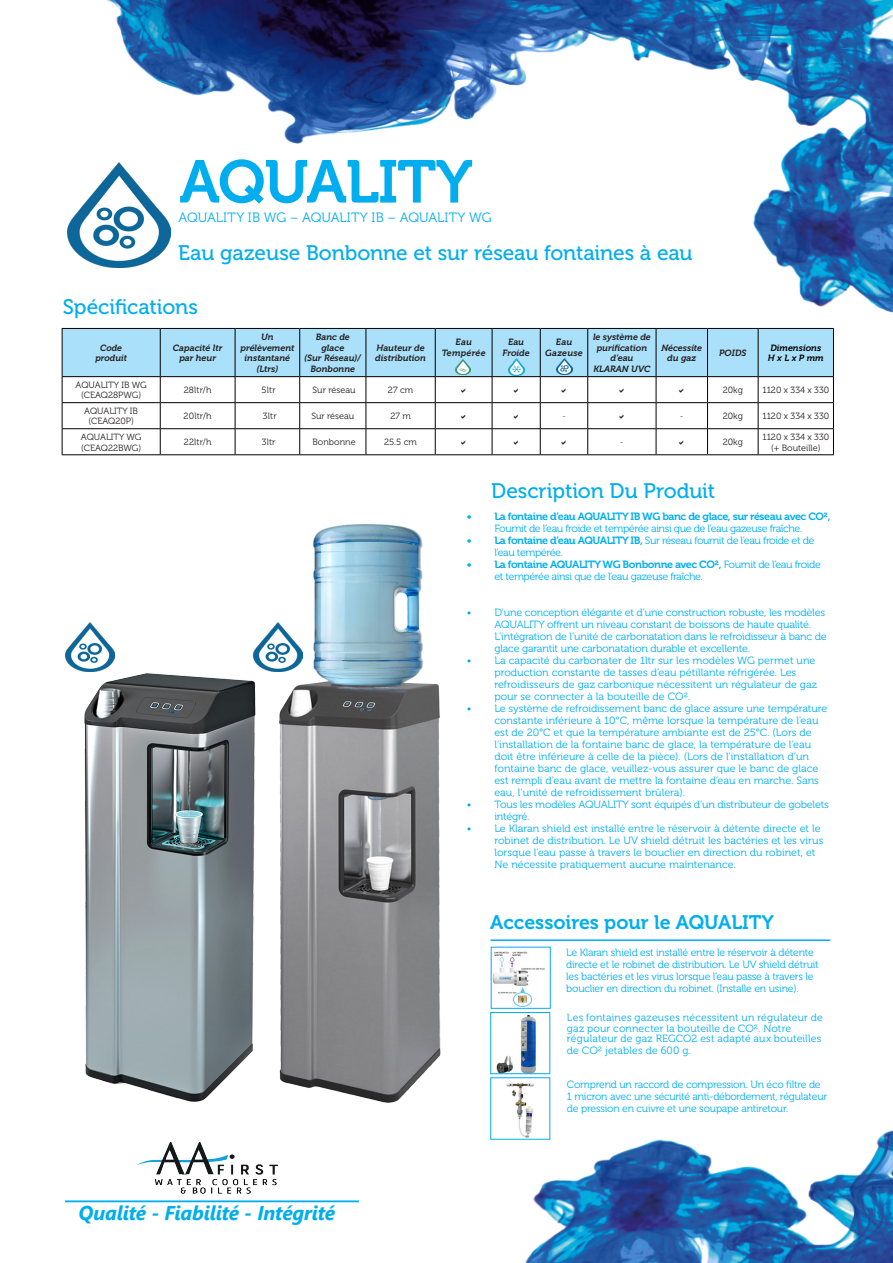
<style>
.page{position:relative;width:893px;height:1263px;background:#fff}
.page>*{position:absolute;margin:0;border:0;box-sizing:border-box;transform-origin:0 0}
.t1{font:60px "Museo 700";letter-spacing:-.02em;color:#00aeef}
.t2{font:21px "Museo 500";letter-spacing:-.005em;color:#00aeef}
.t3{font:italic 700 19.95px "Segoe UI";letter-spacing:-.015em;color:#00aeef}
.t4{font:19.5px "Museo 700";color:#00aeef}
.t5{font:13.5px "Museo 300";color:#00aeef}
.t6{font:10.5px/12px "Museo 300";letter-spacing:-.01em;color:#00aeef}
.t7{font:10.5px/12px "Museo 300";letter-spacing:-.04em;color:#00aeef}
.t8{font:10.5px/10.5px "Museo 300";letter-spacing:.015em;color:#00aeef}
.t9{font:9px "Museo 300";color:#231f20}
.COSMETAL_TABLE_INSID{font:italic 9px/10.8px "Museo 700";color:#231f20;text-align:center}
.t10{font:italic 9px "Museo 700";color:#000}
.COSMETAL_TABLE_INSID-2{font:italic 9px/11.2px "Museo 700";letter-spacing:.02em;color:#231f20;text-align:center}
.COSMETAL_TABLE_INSID-3{font:italic 9px/11.2px "Museo 700";letter-spacing:.025em;color:#231f20;text-align:center}
.t11{font:9px "Museo 100";color:#231f20}
.s1{font-family:"Museo 700"}
</style>
<div class="page">
<img style="left:106px;top:0;width:787px;height:313px">
<hr style="left:65px;top:1200px;width:294px;height:2px;background:#00aeef">
<img style="left:138px;top:1142px;width:140px;height:52px">
<hr style="left:62px;top:454px;width:98px;height:1px;background:#000">
<hr style="left:160px;top:454px;width:75px;height:1px;background:#000">
<hr style="left:235px;top:454px;width:65px;height:1px;background:#000">
<hr style="left:300px;top:454px;width:66px;height:1px;background:#000">
<hr style="left:366px;top:454px;width:69px;height:1px;background:#000">
<hr style="left:435px;top:454px;width:57px;height:1px;background:#000">
<hr style="left:492px;top:454px;width:48px;height:1px;background:#000">
<hr style="left:540px;top:454px;width:48px;height:1px;background:#000">
<hr style="left:588px;top:454px;width:68px;height:1px;background:#000">
<hr style="left:656px;top:454px;width:51px;height:1px;background:#000">
<hr style="left:707px;top:454px;width:51px;height:1px;background:#000">
<hr style="left:758px;top:454px;width:76px;height:1px;background:#000">
<img style="left:84px;top:524px;width:357px;height:579px">
<hr style="left:490px;top:939px;width:340px;height:2px;background:#00aeef">
<img style="left:67px;top:163px;width:104px;height:105px">
<img style="left:254px;top:622px;width:49px;height:50px">
<img style="left:65px;top:622px;width:49px;height:50px">
<img style="left:525px;top:1091px;width:368px;height:172px">
<img style="left:506px;top:1083px;width:37px;height:54px">
<div style="left:490px;top:1077px;width:60px;height:63px;border:1px solid #00aeef"></div>
<img style="left:496px;top:1014px;width:40px;height:58px">
<div style="left:490px;top:1012px;width:60px;height:62px;border:1px solid #00aeef"></div>
<img style="left:493px;top:951px;width:52px;height:56px">
<div style="left:491px;top:947px;width:60px;height:62px;border:1px solid #00aeef"></div>
<svg style="left:62px;top:328px;width:772px;height:126px"></svg>
<p class="t1" style="left:179px;top:148px;width:295px">AQUALITY</p>
<p class="t5" style="left:179px;top:210px;width:314px">AQUALITY IB WG – AQUALITY IB – AQUALITY WG</p>
<p class="t2" style="left:178px;top:241px;width:516px">Eau gazeuse Bonbonne et sur réseau fontaines à eau</p>
<p class="t2" style="left:63px;top:295px;width:137px">Spécifications</p>
<p class="COSMETAL_TABLE_INSID" style="left:100px;top:342px;width:23px">Code</p>
<p class="COSMETAL_TABLE_INSID" style="left:95px;top:353px;width:33px">produit</p>
<p class="COSMETAL_TABLE_INSID" style="left:173px;top:342px;width:51px">Capacité ltr par heur</p>
<p class="COSMETAL_TABLE_INSID" style="left:261px;top:331px;width:14px">Un</p>
<p class="COSMETAL_TABLE_INSID" style="left:240px;top:342px;width:56px">prélèvement</p>
<p class="COSMETAL_TABLE_INSID" style="left:245px;top:353px;width:47px">instantané (Ltrs)</p>
<p class="COSMETAL_TABLE_INSID" style="left:316px;top:331px;width:36px">Banc de glace</p>
<p class="COSMETAL_TABLE_INSID" style="left:304px;top:353px;width:58px">(Sur Réseau)/</p>
<p class="COSMETAL_TABLE_INSID" style="left:311px;top:364px;width:46px">Bonbonne</p>
<p class="COSMETAL_TABLE_INSID" style="left:376px;top:342px;width:50px">Hauteur de</p>
<p class="COSMETAL_TABLE_INSID" style="left:375px;top:353px;width:52px">distribution</p>
<p class="COSMETAL_TABLE_INSID-2" style="left:442px;top:336px;width:45px">Eau<br>Tempérée</p>
<p class="COSMETAL_TABLE_INSID" style="left:503px;top:337px;width:29px">Eau<br>Froide</p>
<p class="COSMETAL_TABLE_INSID-3" style="left:545px;top:336px;width:39px">Eau<br>Gazeuse</p>
<p class="COSMETAL_TABLE_INSID" style="left:593px;top:331px;width:59px">le système de purification d’eau</p>
<p class="COSMETAL_TABLE_INSID" style="left:593px;top:364px;width:59px">KLARAN UVC</p>
<p class="COSMETAL_TABLE_INSID" style="left:661px;top:342px;width:42px">Nécessite du gaz</p>
<p class="COSMETAL_TABLE_INSID" style="left:719px;top:347px;width:29px">POIDS</p>
<p class="t10" style="left:770px;top:342px;width:52px">Dimensions</p>
<p class="t10" style="left:768px;top:353px;width:58px">H x L x P mm</p>
<p class="t9" style="left:76px;top:380px;width:73px">AQUALITY IB WG</p>
<p class="t9" style="left:81px;top:390px;width:62px">(CEAQ28PWG)</p>
<p class="t9" style="left:184px;top:385px;width:29px">28ltr/h</p>
<p class="t9" style="left:262px;top:385px;width:16px">5ltr</p>
<p class="t9" style="left:313px;top:385px;width:44px">Sur réseau</p>
<p class="t9" style="left:388px;top:385px;width:27px">27 cm</p>
<p class="t9" style="left:723px;top:385px;width:22px">20kg</p>
<p class="t9" style="left:762px;top:385px;width:68px">1120 x 334 x 330</p>
<p class="t9" style="left:84px;top:406px;width:55px">AQUALITY IB</p>
<p class="t9" style="left:88px;top:416px;width:47px">(CEAQ20P)</p>
<p class="t9" style="left:184px;top:411px;width:30px">20ltr/h</p>
<p class="t9" style="left:263px;top:411px;width:15px">3ltr</p>
<p class="t9" style="left:311px;top:411px;width:44px">Sur réseau</p>
<p class="t9" style="left:390px;top:411px;width:22px">27 m</p>
<p class="t11" style="left:562px;top:411px;width:5px">-</p>
<p class="t11" style="left:680px;top:411px;width:5px">-</p>
<p class="t9" style="left:723px;top:411px;width:22px">20kg</p>
<p class="t9" style="left:762px;top:411px;width:68px">1120 x 334 x 330</p>
<p class="t9" style="left:81px;top:432px;width:62px">AQUALITY WG</p>
<p class="t9" style="left:81px;top:443px;width:62px">(CEAQ22BWG)</p>
<p class="t9" style="left:184px;top:437px;width:29px">22ltr/h</p>
<p class="t9" style="left:262px;top:437px;width:15px">3ltr</p>
<p class="t9" style="left:312px;top:437px;width:45px">Bonbonne</p>
<p class="t9" style="left:384px;top:437px;width:34px">25.5 cm</p>
<p class="t11" style="left:620px;top:437px;width:5px">-</p>
<p class="t9" style="left:723px;top:437px;width:22px">20kg</p>
<p class="t9" style="left:762px;top:432px;width:68px">1120 x 334 x 330</p>
<p class="t9" style="left:771px;top:443px;width:51px">(+ Bouteille)</p>
<p class="t2" style="left:491px;top:480px;width:225px">Description Du Produit</p>
<p class="t7" style="left:467px;top:511px;width:365px;text-align:center"><span class="s1">• La fontaine d’eau AQUALITY IB WG banc de glace, sur réseau avec CO²,<br></span>Fournit de l’eau froide et tempérée ainsi que de l’eau gazeuse fraîche.</p>
<p class="t7" style="left:494px;top:535px;width:322px;text-indent:-28px"><span class="s1">• La fontaine d’eau AQUALITY IB,</span> Sur réseau fournit de l’eau froide et de l’eau tempérée.</p>
<p class="t7" style="left:494px;top:559px;width:328px;text-indent:-28px"><span class="s1">• La fontaine AQUALITY WG Bonbonne avec CO²,</span> Fournit de l’eau froide et tempérée ainsi que de l’eau gazeuse fraîche.</p>
<p class="t6" style="left:494px;top:607px;width:334px;text-indent:-28px">• D’une conception élégante et d’une construction robuste, les modèles AQUALITY offrent un niveau constant de boissons de haute qualité.<br>L’intégration de l’unité de carbonatation dans le refroidisseur à banc de glace garantit une carbonatation durable et excellente.</p>
<p class="t6" style="left:494px;top:655px;width:324px;text-indent:-28px">• La capacité du carbonater de 1ltr sur les modèles WG permet une production constante de tasses d’eau pétillante réfrigérée. Les refroidisseurs de gaz carbonique nécessitent un régulateur de gaz pour se connecter à la bouteille de CO².</p>
<p class="t6" style="left:494px;top:703px;width:334px;text-indent:-28px">• Le système de refroidissement banc de glace assure une température constante inférieure à 10°C, même lorsque la température de l’eau est de 20°C et que la température ambiante est de 25°C. (Lors de l’installation de la fontaine banc de glace, la température de l’eau doit être inférieure à celle de la pièce). (Lors de l’installation d’un fontaine banc de glace, veuillez-vous assurer que le banc de glace est rempli d’eau avant de mettre la fontaine d’eau en marche. Sans eau, l’unité de refroidissement brûlera).</p>
<p class="t6" style="left:494px;top:799px;width:336px;text-indent:-28px">• Tous les modèles AQUALITY sont équipés d’un distributeur de gobelets intégré.</p>
<p class="t6" style="left:494px;top:823px;width:330px;text-indent:-28px">• Le Klaran shield est installé entre le réservoir à détente directe et le robinet de distribution. Le UV shield détruit les bactéries et les virus lorsque l’eau passe à travers le bouclier en direction du robinet, et Ne nécessite pratiquement aucune maintenance.</p>
<p class="t4" style="left:490px;top:911px;width:285px">Accessoires pour le AQUALITY</p>
<p class="t6" style="left:566px;top:946px;width:254px">Le Klaran shield est installé entre le réservoir à détente directe et le robinet de distribution. Le UV shield détruit les bactéries et les virus lorsque l’eau passe à travers le bouclier en direction du robinet. (Installe en usine).</p>
<p class="t8" style="left:567px;top:1012px;width:258px">Les fontaines gazeuses nécessitent un régulateur de gaz pour connecter la bouteille de CO². Notre</p>
<p class="t8" style="left:567px;top:1033px;width:256px;line-height:12px">régulateur de gaz REGCO2 est adapté aux bouteilles de CO² jetables de 600 g.</p>
<p class="t6" style="left:567px;top:1078px;width:262px">Comprend un raccord de compression. Un éco filtre de<br>1 micron avec une sécurité anti-débordement, régulateur de pression en cuivre et une soupape antiretour.</p>
<p class="t3" style="left:79px;top:1194px;width:258px">Qualité - Fiabilité - Intégrité</p>
</div>
